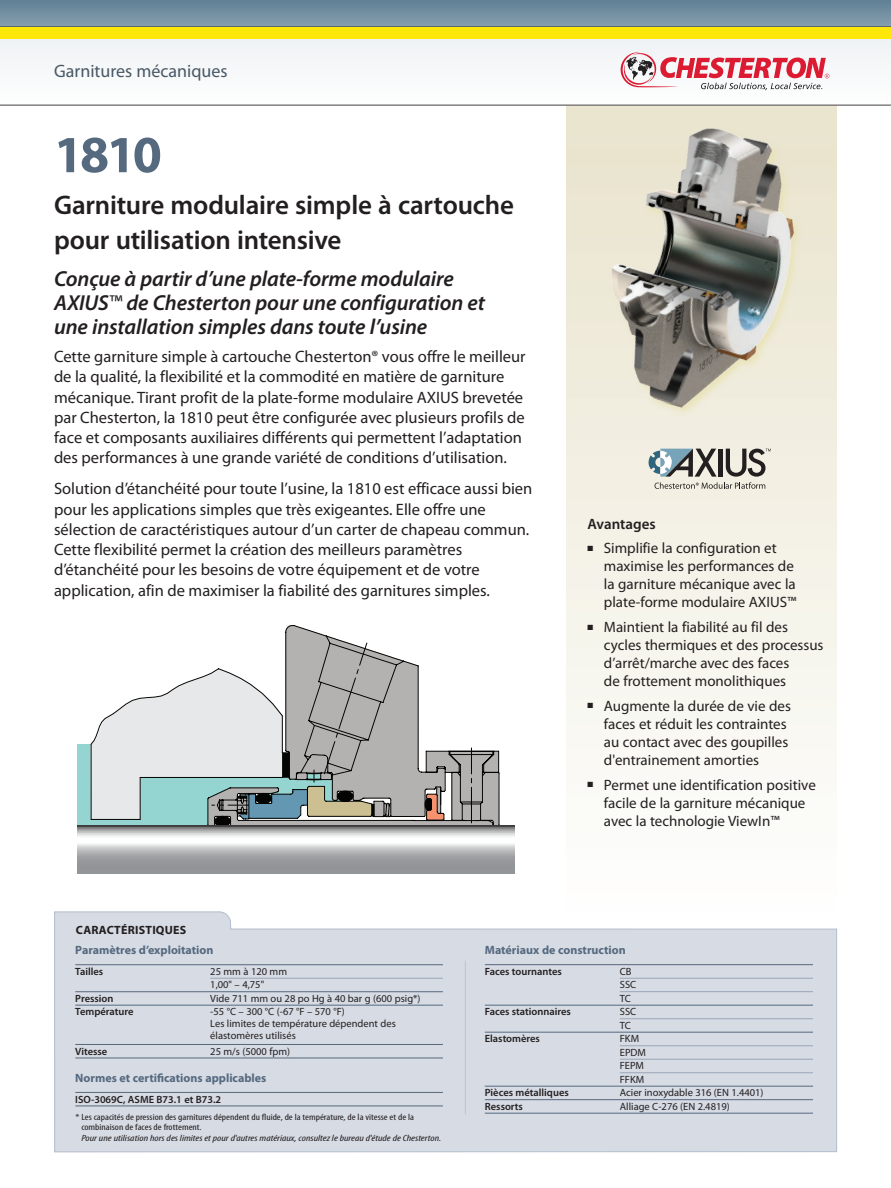
<style>
.page{position:relative;width:891px;height:1188px;background:#fff}
.page>*{position:absolute;margin:0;border:0;box-sizing:border-box;transform-origin:0 0}
.t1{font:700 52.5px "Myriad Pro";color:#55697f}
.t2{font:600 27px/34.5px "Myriad Pro";letter-spacing:-.01em;color:#231f20}
.t3{font:italic 600 21.75px/24px "Myriad Pro";letter-spacing:-.005em;color:#231f20}
.t4{font:18px "Myriad Pro";color:#475865}
.t5{font:16.5px/20.2px "Myriad Pro";color:#231f20}
.t6{font:15px/18px "Myriad Pro";color:#231f20}
.t7{font:600 15px "Myriad Pro";color:#231f20}
.t8{font:700 12px "Myriad Pro";color:#55697f}
.t9{font:700 12px "Myriad Pro";letter-spacing:.02em;color:#231f20}
.t10{font:10.5px/13.5px "Myriad Pro";color:#231f20}
.t11{font:600 10.5px "Myriad Pro";color:#231f20}
.t12{font:condensed 9px/10.5px "Myriad Pro";color:#231f20;scale:1.18 1}
.t13{font:italic condensed 9px "Myriad Pro";color:#231f20;scale:1.27 1}
.s1{font-weight:400;font-style:normal}
</style>
<div class="page">
<svg style="left:567px;top:105px;width:270px;height:664px"></svg>
<svg style="left:0;top:0;width:891px;height:27px;background:#718d9f"></svg>
<div style="left:0;top:39px;width:891px;height:66px;background:#f6f8f9"></div>
<svg style="left:621px;top:52px;width:208px;height:38px"></svg>
<div style="left:0;top:27px;width:891px;height:12px;background:#ffe709"></div>
<svg style="left:54px;top:911px;width:783px;height:242px;background:#d7dbe4"></svg>
<hr style="left:485px;top:964px;width:328px;height:1px;background:#55697f">
<hr style="left:620px;top:978px;width:193px;height:1px;background:#9ba6b7">
<hr style="left:620px;top:991px;width:193px;height:1px;background:#9ba6b7">
<hr style="left:485px;top:1005px;width:328px;height:1px;background:#55697f">
<hr style="left:620px;top:1018px;width:193px;height:1px;background:#9ba6b7">
<hr style="left:485px;top:1032px;width:328px;height:1px;background:#55697f">
<hr style="left:620px;top:1045px;width:193px;height:1px;background:#9ba6b7">
<hr style="left:620px;top:1059px;width:193px;height:1px;background:#9ba6b7">
<hr style="left:620px;top:1072px;width:193px;height:1px;background:#9ba6b7">
<hr style="left:485px;top:1086px;width:328px;height:1px;background:#55697f">
<hr style="left:485px;top:1099px;width:328px;height:1px;background:#55697f">
<hr style="left:485px;top:1113px;width:328px;height:1px;background:#55697f">
<hr style="left:75px;top:964px;width:368px;height:1px;background:#55697f">
<hr style="left:210px;top:978px;width:233px;height:1px;background:#9ba6b7">
<hr style="left:75px;top:991px;width:368px;height:1px;background:#55697f">
<hr style="left:75px;top:1005px;width:368px;height:1px;background:#55697f">
<hr style="left:75px;top:1044px;width:368px;height:1px;background:#55697f">
<hr style="left:75px;top:1058px;width:368px;height:1px;background:#55697f">
<hr style="left:75px;top:1092px;width:368px;height:1px;background:#55697f">
<hr style="left:75px;top:1106px;width:368px;height:1px;background:#55697f">
<hr style="left:465px;top:961px;width:1px;height:154px;background:#bdc4d0">
<svg style="left:285px;top:625px;width:61px;height:17px"></svg>
<svg style="left:78px;top:642px;width:437px;height:231px"></svg>
<svg style="left:649px;top:449px;width:122px;height:40px;background:#acada8"></svg>
<img style="left:568px;top:125px;width:269px;height:315px">
<p class="t4" style="left:54px;top:60px;width:175px">Garnitures mécaniques</p>
<h1 class="t1" style="left:54px;top:120px;width:109px">1810</h1>
<h2 class="t2" style="left:54px;top:187px;width:461px">Garniture modulaire simple à cartouche pour utilisation intensive</h2>
<h3 class="t3" style="left:54px;top:266px;width:433px">Conçue à partir d’une plate-forme modulaire<br>AXIUS<span class="s1">™</span> de Chesterton pour une configuration et une installation simples dans toute l’usine</h3>
<p class="t5" style="left:54px;top:346px;width:473px">Cette garniture simple à cartouche Chesterton® vous offre le meilleur de la qualité, la flexibilité et la commodité en matière de garniture mécanique. Tirant profit de la plate-forme modulaire AXIUS brevetée par Chesterton, la 1810 peut être configurée avec plusieurs profils de face et composants auxiliaires différents qui permettent l’adaptation des performances à une grande variété de conditions d’utilisation.</p>
<p class="t5" style="left:54px;top:478px;width:480px">Solution d’étanchéité pour toute l’usine, la 1810 est efficace aussi bien pour les applications simples que très exigeantes. Elle offre une sélection de caractéristiques autour d’un carter de chapeau commun.<br>Cette flexibilité permet la création des meilleurs paramètres d’étanchéité pour les besoins de votre équipement et de votre application, afin de maximiser la fiabilité des garnitures simples.</p>
<p class="t7" style="left:587px;top:514px;width:70px">Avantages</p>
<p class="t6" style="left:604px;top:539px;width:194px;text-indent:-16px">■ Simplifie la configuration et maximise les performances de la garniture mécanique avec la plate-forme modulaire AXIUS™</p>
<p class="t6" style="left:604px;top:618px;width:221px;text-indent:-16px">■ Maintient la fiabilité au fil des cycles thermiques et des processus d’arrêt/marche avec des faces<br>de frottement monolithiques</p>
<p class="t6" style="left:604px;top:697px;width:189px;text-indent:-17px">■ Augmente la durée de vie des faces et réduit les contraintes au contact avec des goupilles d'entrainement amorties</p>
<p class="t6" style="left:604px;top:775px;width:213px;text-indent:-16px">■ Permet une identification positive facile de la garniture mécanique avec la technologie ViewIn™</p>
<p class="t9" style="left:76px;top:922px;width:112px">CARACTÉRISTIQUES</p>
<p class="t8" style="left:75px;top:942px;width:140px">Paramètres d’exploitation</p>
<p class="t11" style="left:75px;top:965px;width:30px">Tailles</p>
<p class="t10" style="left:210px;top:965px;width:78px">25 mm à 120 mm<br>1,00" – 4,75"</p>
<p class="t11" style="left:75px;top:992px;width:40px">Pression</p>
<p class="t10" style="left:210px;top:992px;width:212px">Vide 711 mm ou 28 po Hg à 40 bar g (600 psig*)</p>
<p class="t11" style="left:75px;top:1005px;width:60px">Température</p>
<p class="t10" style="left:210px;top:1006px;width:187px;line-height:12px">-55 °C – 300 °C (-67 °F – 570 °F)<br>Les limites de température dépendent des élastomères utilisés</p>
<p class="t11" style="left:75px;top:1044px;width:33px">Vitesse</p>
<p class="t10" style="left:210px;top:1044px;width:81px">25 m/s (5000 fpm)</p>
<p class="t8" style="left:75px;top:1070px;width:193px">Normes et certifications applicables</p>
<p class="t11" style="left:75px;top:1092px;width:147px">ISO-3069C, ASME B73.1 et B73.2</p>
<p class="t12" style="left:81px;top:1112px;width:284px;text-indent:-6px">* Les capacités de pression des garnitures dépendent du fluide, de la température, de la vitesse et de la combinaison de faces de frottement.</p>
<p class="t13" style="left:81px;top:1133px;width:285px">Pour une utilisation hors des limites et pour d'autres matériaux, consultez le bureau d'étude de Chesterton.</p>
<p class="t8" style="left:485px;top:942px;width:142px">Matériaux de construction</p>
<p class="t11" style="left:485px;top:965px;width:79px">Faces tournantes</p>
<p class="t10" style="left:620px;top:964px;width:18px">CB<br>SSC<br>TC</p>
<p class="t11" style="left:485px;top:1005px;width:88px">Faces stationnaires</p>
<p class="t10" style="left:620px;top:1005px;width:18px">SSC<br>TC</p>
<p class="t11" style="left:485px;top:1032px;width:57px">Elastomères</p>
<p class="t10" style="left:620px;top:1032px;width:28px">FKM<br>EPDM<br>FEPM<br>FFKM</p>
<p class="t11" style="left:485px;top:1086px;width:85px">Pièces métalliques</p>
<p class="t10" style="left:620px;top:1086px;width:145px">Acier inoxydable 316 (EN 1.4401)</p>
<p class="t11" style="left:485px;top:1100px;width:40px">Ressorts</p>
<p class="t10" style="left:620px;top:1099px;width:111px">Alliage C-276 (EN 2.4819)</p>
</div>
